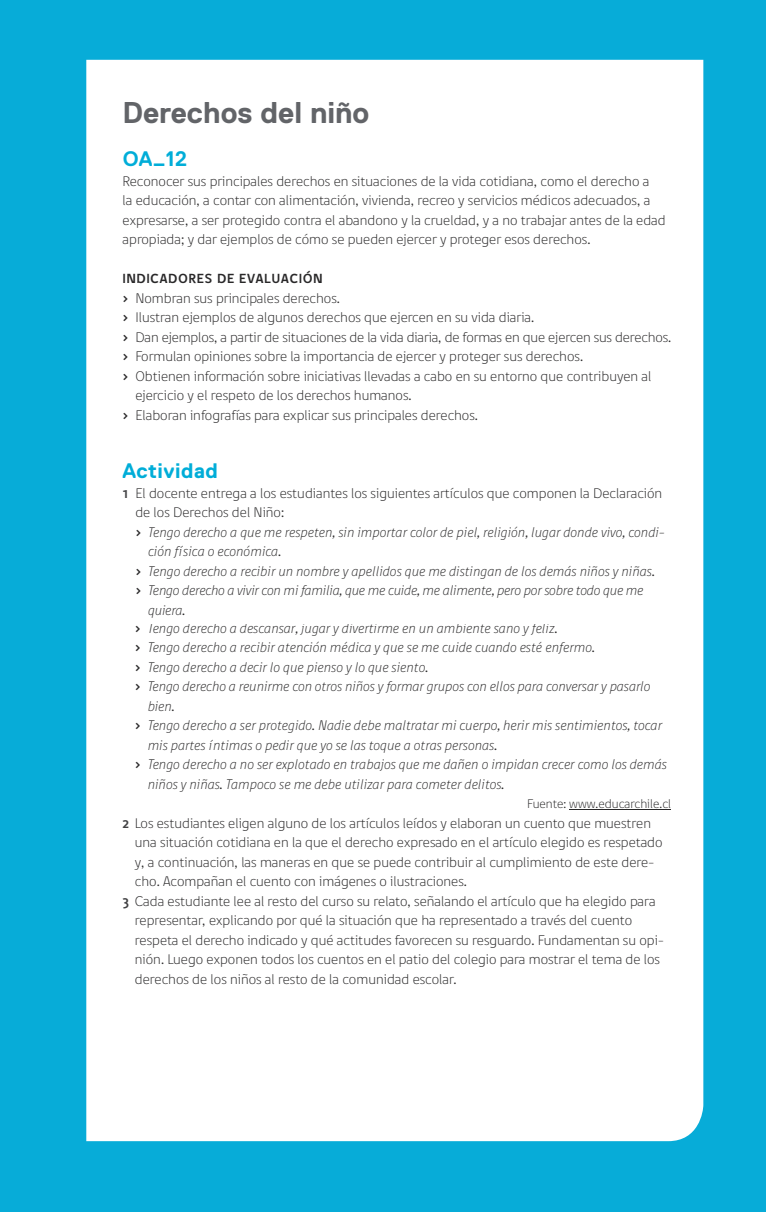
<style>
.page{position:relative;width:766px;height:1212px;background:#fff}
.page>*{position:absolute;margin:0;border:0;box-sizing:border-box;transform-origin:0 0}
.t1{font:700 30px "Replica";color:#626468}
.t2{font:700 30px "Replica Std";color:#636567}
.t3{font:700 21px "Replica Std";letter-spacing:.025em;color:#00add8}
.t4{font:700 18px/15px "Replica Std";color:#636567}
.t5{font:14.25px/19.5px "Dignathin";color:#292829}
.t6{font:italic 14.25px "Dignathin";color:#292829}
.t7{font:700 13.5px "Digna SC";letter-spacing:.025em;color:#292829}
.t8{font:12.75px "Dignathin";color:#292829}
.s1{font-family:"Digna Picto"}
.s2{font-family:"Digna SC";font-weight:700;color:#414143}
.s3{font-family:"Digna Picto";font-style:normal}
</style>
<div class="page">
<div style="left:0;top:0;width:765px;height:1212px;background:#07acd8"></div>
<div style="left:86px;top:60px;width:617px;height:1081px;background:#fff"></div>
<div style="left:111px;top:596px;width:565px;height:392px;background:#fff"></div>
<hr style="left:569px;top:810px;width:102px;height:1px;background:#292829">
<div style="left:116px;top:143px;width:554px;height:480px;background:#fff"></div>
<div style="left:109px;top:90px;width:571px;height:45px;background:#fff"></div>
<h1 class="t1" style="left:122px;top:96px;width:248px">Derechos del niño</h1>
<h1 class="t2" style="left:122px;top:100px;width:138px">Ejemplo 2</h1>
<h2 class="t3" style="left:123px;top:147px;width:66px">OA_12</h2>
<p class="t5" style="left:122px;top:171px;width:544px">Reconocer sus principales derechos en situaciones de la vida cotidiana, como el derecho a<br>la educación, a contar con alimentación, vivienda, recreo y servicios médicos adecuados, a expresarse, a ser protegido contra el abandono y la crueldad, y a no trabajar antes de la edad apropiada; y dar ejemplos de cómo se pueden ejercer y proteger esos derechos.</p>
<p class="t7" style="left:122px;top:270px;width:201px">INDICADORES DE EVALUACIÓN</p>
<p class="t5" style="left:122px;top:288px;width:219px"><span class="s1">›</span> Nombran sus principales derechos.</p>
<p class="t5" style="left:122px;top:308px;width:413px"><span class="s1">›</span> Ilustran ejemplos de algunos derechos que ejercen en su vida diaria.</p>
<p class="t5" style="left:122px;top:327px;width:550px"><span class="s1">›</span> Dan ejemplos, a partir de situaciones de la vida diaria, de formas en que ejercen sus derechos.</p>
<p class="t5" style="left:122px;top:347px;width:462px"><span class="s1">›</span> Formulan opiniones sobre la importancia de ejercer y proteger sus derechos.</p>
<p class="t5" style="left:122px;top:366px;width:530px"><span class="s1">›</span> Obtienen información sobre iniciativas llevadas a cabo en su entorno que contribuyen al</p>
<p class="t5" style="left:135px;top:386px;width:278px">ejercicio y el respeto de los derechos humanos.</p>
<p class="t5" style="left:122px;top:405px;width:357px"><span class="s1">›</span> Elaboran infografías para explicar sus principales derechos.</p>
<p class="t4" style="left:88px;top:316px;width:160px">Historia, Geografía y Ciencias Sociales</p>
<p class="t4" style="left:409px;top:330px;width:75px">Unidad 4</p>
<h2 class="t3" style="left:122px;top:459px;width:97px">Actividad</h2>
<p class="t5" style="left:122px;top:483px;width:541px"><span class="s2">1</span> El docente entrega a los estudiantes los siguientes artículos que componen la Declaración</p>
<p class="t5" style="left:135px;top:503px;width:150px">de los Derechos del Niño:</p>
<p class="t6" style="left:135px;top:524px;width:531px"><span class="s3">›</span> Tengo derecho a que me respeten, sin importar color de piel, religión, lugar donde vivo, condi-</p>
<p class="t6" style="left:148px;top:543px;width:135px">ción física o económica.</p>
<p class="t6" style="left:135px;top:563px;width:521px"><span class="s3">›</span> Tengo derecho a recibir un nombre y apellidos que me distingan de los demás niños y niñas.</p>
<p class="t6" style="left:135px;top:582px;width:509px"><span class="s3">›</span> Tengo derecho a vivir con mi familia, que me cuide, me alimente, pero por sobre todo que me</p>
<p class="t6" style="left:148px;top:602px;width:39px">quiera.</p>
<p class="t6" style="left:135px;top:620px;width:424px"><span class="s3">›</span> Tengo derecho a descansar, jugar y divertirme en un ambiente sano y feliz.</p>
<p class="t6" style="left:135px;top:639px;width:461px"><span class="s3">›</span> Tengo derecho a recibir atención médica y que se me cuide cuando esté enfermo.</p>
<p class="t6" style="left:135px;top:659px;width:295px"><span class="s3">›</span> Tengo derecho a decir lo que pienso y lo que siento.</p>
<p class="t6" style="left:135px;top:678px;width:517px"><span class="s3">›</span> Tengo derecho a reunirme con otros niños y formar grupos con ellos para conversar y pasarlo</p>
<p class="t6" style="left:148px;top:698px;width:29px">bien.</p>
<p class="t6" style="left:135px;top:717px;width:528px"><span class="s3">›</span> Tengo derecho a ser protegido. Nadie debe maltratar mi cuerpo, herir mis sentimientos, tocar</p>
<p class="t6" style="left:148px;top:737px;width:351px">mis partes íntimas o pedir que yo se las toque a otras personas.</p>
<p class="t6" style="left:135px;top:756px;width:533px"><span class="s3">›</span> Tengo derecho a no ser explotado en trabajos que me dañen o impidan crecer como los demás</p>
<p class="t6" style="left:148px;top:776px;width:358px">niños y niñas. Tampoco se me debe utilizar para cometer delitos.</p>
<p class="t8" style="left:527px;top:796px;width:145px">Fuente: www.educarchile.cl</p>
<p class="t5" style="left:122px;top:813px;width:530px"><span class="s2">2</span> Los estudiantes eligen alguno de los artículos leídos y elaboran un cuento que muestren</p>
<p class="t5" style="left:135px;top:833px;width:529px">una situación cotidiana en la que el derecho expresado en el artículo elegido es respetado</p>
<p class="t5" style="left:135px;top:852px;width:521px">y, a continuación, las maneras en que se puede contribuir al cumplimiento de este dere-</p>
<p class="t5" style="left:135px;top:872px;width:333px">cho. Acompañan el cuento con imágenes o ilustraciones.</p>
<p class="t5" style="left:122px;top:891px;width:535px"><span class="s2">3</span> Cada estudiante lee al resto del curso su relato, señalando el artículo que ha elegido para</p>
<p class="t5" style="left:135px;top:911px;width:498px">representar, explicando por qué la situación que ha representado a través del cuento</p>
<p class="t5" style="left:135px;top:930px;width:530px">respeta el derecho indicado y qué actitudes favorecen su resguardo. Fundamentan su opi-</p>
<p class="t5" style="left:135px;top:950px;width:526px">nión. Luego exponen todos los cuentos en el patio del colegio para mostrar el tema de los</p>
<p class="t5" style="left:135px;top:969px;width:323px">derechos de los niños al resto de la comunidad escolar.</p>
<p class="t4" style="left:88px;top:657px;width:160px">Historia, Geografía y Ciencias Sociales</p>
<p class="t4" style="left:409px;top:671px;width:75px">Unidad 4</p>
</div>
